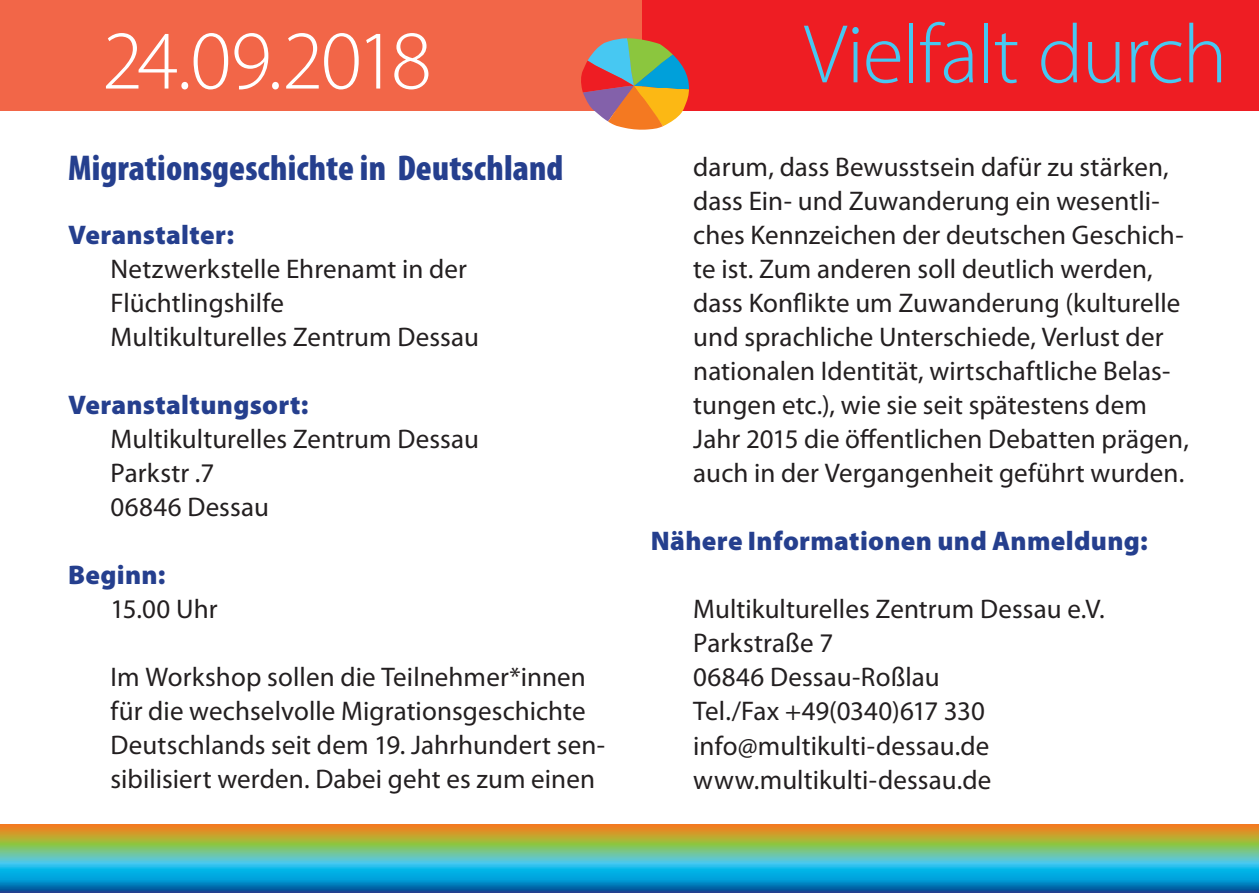
<style>
.page{position:relative;width:1259px;height:893px;background:#fff}
.page>*{position:absolute;margin:0;border:0;box-sizing:border-box;transform-origin:0 0}
.t1{font:300 84px "Myriad Pro";letter-spacing:-.015em;color:#47c8f2}
.t2{font:300 84px "Myriad Pro";letter-spacing:-.065em;color:#fff}
.t3{font:900 condensed 36px "Myriad Pro";letter-spacing:.005em;color:#253f8e}
.t4{font:27px/33.9px "Myriad Pro";letter-spacing:.005em;color:#231f20}
.t5{font:900 27px "Myriad Pro";letter-spacing:.01em;color:#253f8e}
</style>
<div class="page">
<svg style="left:0;top:825px;width:1259px;height:68px;background:#5ca592"></svg>
<div style="left:0;top:0;width:1259px;height:111px;background:#f26648"></div>
<div style="left:642px;top:0;width:617px;height:111px;background:#ee1d23"></div>
<svg style="left:581px;top:38px;width:108px;height:92px"></svg>
<h1 class="t2" style="left:102px;top:10px;width:331px">24.09.2018</h1>
<h1 class="t1" style="left:804px;top:4px;width:425px">Vielfalt durch</h1>
<h2 class="t3" style="left:68px;top:145px;width:497px">Migrationsgeschichte in Deutschland</h2>
<p class="t5" style="left:68px;top:217px;width:167px">Veranstalter:</p>
<p class="t4" style="left:111px;top:252px;width:370px">Netzwerkstelle Ehrenamt in der<br>Flüchtlingshilfe<br>Multikulturelles Zentrum Dessau</p>
<p class="t5" style="left:68px;top:387px;width:242px">Veranstaltungsort:</p>
<p class="t4" style="left:111px;top:422px;width:370px">Multikulturelles Zentrum Dessau<br>Parkstr .7<br>06846 Dessau</p>
<p class="t5" style="left:68px;top:557px;width:99px">Beginn:</p>
<p class="t4" style="left:111px;top:592px;width:108px">15.00 Uhr</p>
<p class="t4" style="left:111px;top:660px;width:496px">Im Workshop sollen die Teilnehmer*innen für die wechselvolle Migrationsgeschichte Deutschlands seit dem 19. Jahrhundert sen&shy;sibilisiert werden. Dabei geht es zum einen</p>
<p class="t4" style="left:693px;top:150px;width:497px">darum, dass Bewusstsein dafür zu stärken, dass Ein- und Zuwanderung ein wesentli&shy;ches Kennzeichen der deutschen Geschich&shy;te ist. Zum anderen soll deutlich werden, dass Konflikte um Zuwanderung (kulturelle und sprachliche Unterschiede, Verlust der nationalen Identität, wirtschaftliche Belas&shy;tungen etc.), wie sie seit spätestens dem Jahr 2015 die öffentlichen Debatten prägen, auch in der Vergangenheit geführt wurden.</p>
<p class="t5" style="left:651px;top:523px;width:498px">Nähere Informationen und Anmeldung:</p>
<p class="t4" style="left:693px;top:592px;width:413px">Multikulturelles Zentrum Dessau e.V.<br>Parkstraße 7<br>06846 Dessau-Roßlau<br>Tel./Fax +49(0340)617 330 info@multikulti-dessau.de www.multikulti-dessau.de</p>
</div>
